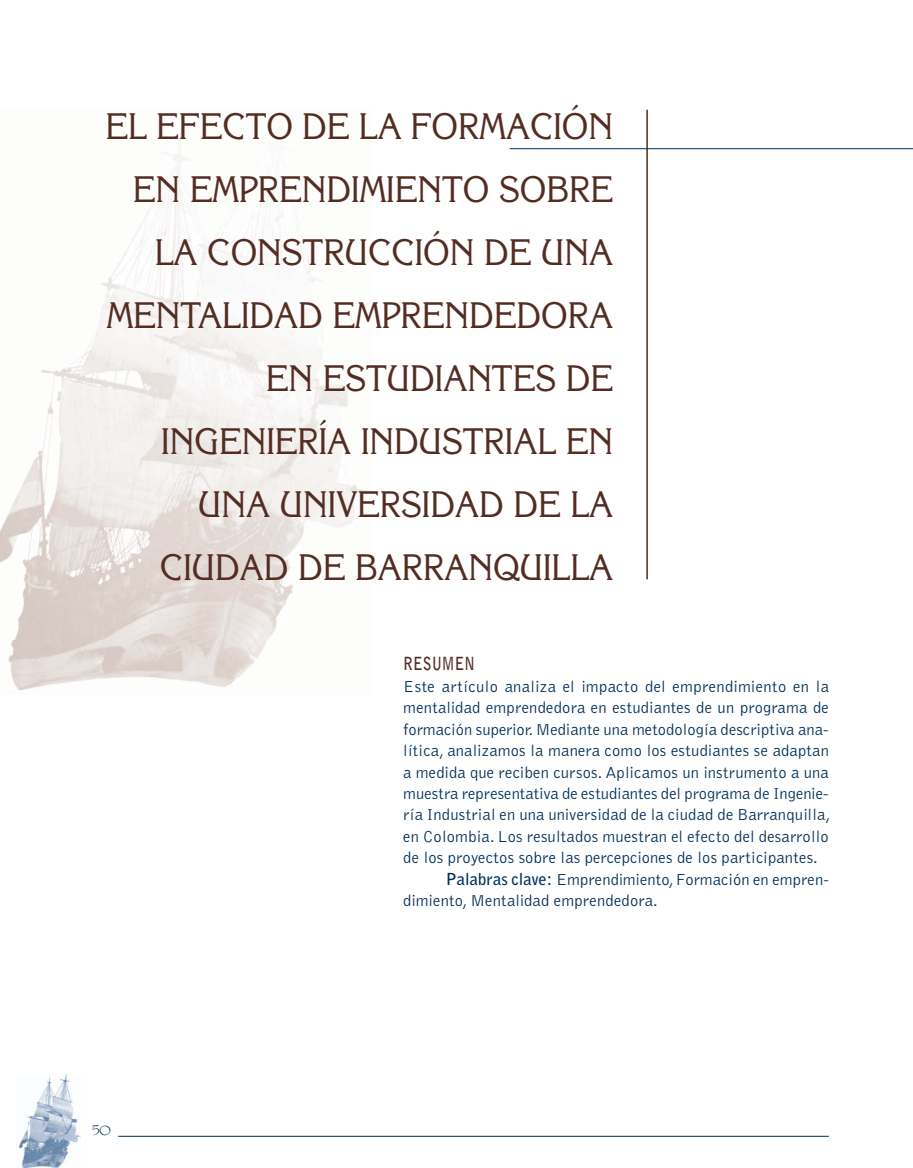
<style>
.page{position:relative;width:913px;height:1168px;background:#fff}
.page>*{position:absolute;margin:0;border:0;box-sizing:border-box;transform-origin:0 0}
.t1{font:36px/63px "Korinna";color:#532c22;text-align:right;scale:.9 1}
.t2{font:700 18px "Bell Gothic";letter-spacing:.01em;color:#532c22;scale:.8 1}
.t3{font:300 16.5px "Bell Gothic";letter-spacing:.01em;color:#002f58}
.t4{font:15px "University Roman";color:#002f58;scale:1.3 1}
.s1{font-weight:700}
</style>
<div class="page">
<hr style="left:118px;top:1135px;width:710px;height:1px;background:#002f58">
<img style="left:16px;top:1074px;width:65px;height:94px">
<img style="left:0;top:152px;width:368px;height:539px">
<hr style="left:646px;top:110px;width:1px;height:469px;background:#532c22">
<hr style="left:509px;top:148px;width:403px;height:1px;background:#002f58">
<h1 class="t1" style="left:105px;top:94px;width:565px">EL EFECTO DE LA FORMACIÓN<br>EN EMPRENDIMIENTO SOBRE<br>LA CONSTRUCCIÓN DE UNA<br>MENTALIDAD EMPRENDEDORA<br>EN ESTUDIANTES DE<br>INGENIERÍA INDUSTRIAL EN<br>UNA UNIVERSIDAD DE LA<br>CIUDAD DE BARRANQUILLA</h1>
<p class="t4" style="left:93px;top:1121px;width:15px">50</p>
<p class="t2" style="left:403px;top:653px;width:91px">resuMen</p>
<p class="t3" style="left:403px;top:677px;width:427px">Este artículo analiza el impacto del emprendimiento en la</p>
<p class="t3" style="left:403px;top:699px;width:427px">mentalidad emprendedora en estudiantes de un programa de</p>
<p class="t3" style="left:403px;top:720px;width:426px">formación superior. Mediante una metodología descriptiva ana-</p>
<p class="t3" style="left:403px;top:742px;width:427px">lítica, analizamos la manera como los estudiantes se adaptan</p>
<p class="t3" style="left:403px;top:763px;width:427px">a medida que reciben cursos. Aplicamos un instrumento a una</p>
<p class="t3" style="left:403px;top:784px;width:426px">muestra representativa de estudiantes del programa de Ingenie-</p>
<p class="t3" style="left:403px;top:806px;width:428px">ría Industrial en una universidad de la ciudad de Barranquilla,</p>
<p class="t3" style="left:403px;top:827px;width:427px">en Colombia. Los resultados muestran el efecto del desarrollo</p>
<p class="t3" style="left:403px;top:849px;width:416px">de los proyectos sobre las percepciones de los participantes.</p>
<p class="t3" style="left:446px;top:870px;width:384px"><span class="s1">palabras clave:</span> Emprendimiento, Formación en empren-</p>
<p class="t3" style="left:403px;top:892px;width:256px">dimiento, Mentalidad emprendedora.</p>
</div>
